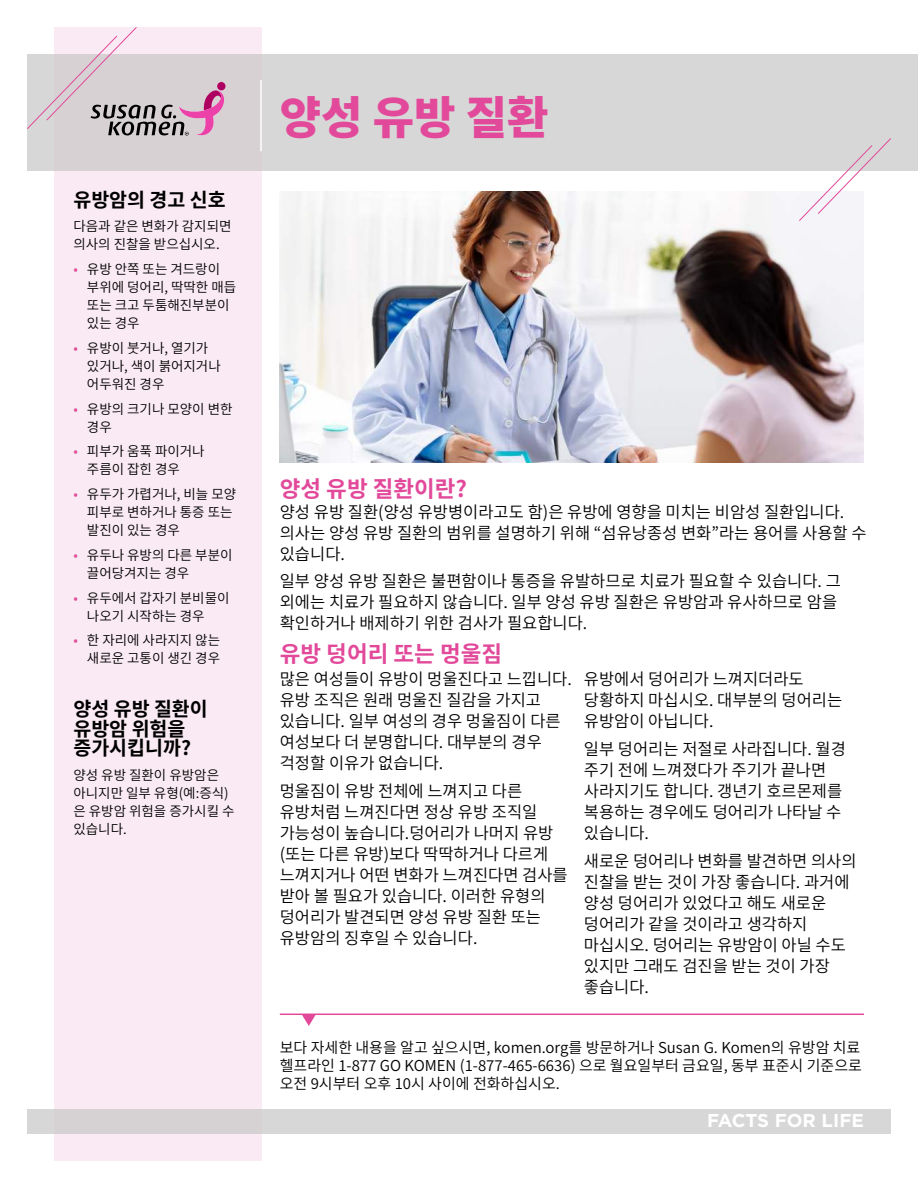
<style>
.page{position:relative;width:918px;height:1188px;background:#fff}
.page>*{position:absolute;margin:0;border:0;box-sizing:border-box;transform-origin:0 0}
.t1{font:800 45px "Source Han Sans KR";color:#e2499a}
.t2{font:700 22.5px "Source Han Sans KR";color:#e2499a}
.t3{font:700 19.5px/19.5px "Source Han Sans KR";color:#000}
.t4{font:700 18.6px "Gotham";color:#fff}
.t5{font:16.5px/21px "Source Han Sans KR";color:#000}
.t6{font:15px/18px "Source Han Sans KR";color:#000;text-align:justify}
.t7{font:13.5px/18px "Source Han Sans KR";color:#000}
.s1{color:#e24c9b}
</style>
<div class="page">
<img style="left:280px;top:191px;width:584px;height:271px">
<div style="left:54px;top:27px;width:208px;height:1134px;background:#faeaf3"></div>
<div style="left:27px;top:54px;width:891px;height:117px;background:#d8d7d7"></div>
<svg style="left:798px;top:138px;width:93px;height:84px"></svg>
<hr style="left:260px;top:80px;width:2px;height:71px;background:#fff">
<hr style="left:280px;top:1014px;width:584px;height:1px;background:#e2499a">
<svg style="left:302px;top:1015px;width:14px;height:11px"></svg>
<div style="left:27px;top:1110px;width:864px;height:24px;background:#d7d7d7"></div>
<svg style="left:27px;top:27px;width:199px;height:109px"></svg>
<p class="t3" style="left:73px;top:190px;width:154px">유방암의 경고 신호</p>
<p class="t7" style="left:73px;top:218px;width:160px">다음과 같은 변화가 감지되면 의사의 진찰을 받으십시오.</p>
<p class="t7" style="left:87px;top:261px;width:151px;text-indent:-14px"><span class="s1">•</span> 유방 안쪽 또는 겨드랑이 부위에 덩어리, 딱딱한 매듭 또는 크고 두툼해진부분이 있는 경우</p>
<p class="t7" style="left:87px;top:339px;width:135px;text-indent:-14px"><span class="s1">•</span> 유방이 붓거나, 열기가 있거나, 색이 붉어지거나 어두워진 경우</p>
<p class="t7" style="left:87px;top:400px;width:147px;text-indent:-14px"><span class="s1">•</span> 유방의 크기나 모양이 변한 경우</p>
<p class="t7" style="left:87px;top:443px;width:119px;text-indent:-14px"><span class="s1">•</span> 피부가 움푹 파이거나 주름이 잡힌 경우</p>
<p class="t7" style="left:87px;top:486px;width:151px;text-indent:-14px"><span class="s1">•</span> 유두가 가렵거나, 비늘 모양 피부로 변하거나 통증 또는 발진이 있는 경우</p>
<p class="t7" style="left:87px;top:546px;width:147px;text-indent:-14px"><span class="s1">•</span> 유두나 유방의 다른 부분이 끌어당겨지는 경우</p>
<p class="t7" style="left:87px;top:589px;width:144px;text-indent:-14px"><span class="s1">•</span> 유두에서 갑자기 분비물이 나오기 시작하는 경우</p>
<p class="t7" style="left:73px;top:632px;width:148px;text-align:right"><span class="s1">•</span> 한 자리에 사라지지 않는 새로운 고통이 생긴 경우</p>
<p class="t3" style="left:73px;top:700px;width:136px">양성 유방 질환이 유방암 위험을 증가시킵니까?</p>
<p class="t7" style="left:73px;top:766px;width:163px">양성 유방 질환이 유방암은 아니지만 일부 유형(예:증식) 은 유방암 위험을 증가시킬 수 있습니다.</p>
<h1 class="t1" style="left:280px;top:92px;width:271px">양성 유방 질환</h1>
<h2 class="t2" style="left:280px;top:476px;width:189px">양성 유방 질환이란?</h2>
<p class="t5" style="left:280px;top:501px;width:588px">양성 유방 질환(양성 유방병이라고도 함)은 유방에 영향을 미치는 비암성 질환입니다. 의사는 양성 유방 질환의 범위를 설명하기 위해 “섬유낭종성 변화”라는 용어를 사용할 수 있습니다.</p>
<p class="t5" style="left:280px;top:571px;width:563px">일부 양성 유방 질환은 불편함이나 통증을 유발하므로 치료가 필요할 수 있습니다. 그 외에는 치료가 필요하지 않습니다. 일부 양성 유방 질환은 유방암과 유사하므로 암을 확인하거나 배제하기 위한 검사가 필요합니다.</p>
<h2 class="t2" style="left:280px;top:641px;width:224px">유방 덩어리 또는 멍울짐</h2>
<p class="t5" style="left:280px;top:669px;width:294px">많은 여성들이 유방이 멍울진다고 느낍니다. 유방 조직은 원래 멍울진 질감을 가지고 있습니다. 일부 여성의 경우 멍울짐이 다른 여성보다 더 분명합니다. 대부분의 경우 걱정할 이유가 없습니다.</p>
<p class="t5" style="left:280px;top:781px;width:289px">멍울짐이 유방 전체에 느껴지고 다른 유방처럼 느껴진다면 정상 유방 조직일 가능성이 높습니다.덩어리가 나머지 유방 (또는 다른 유방)보다 딱딱하거나 다르게 느껴지거나 어떤 변화가 느껴진다면 검사를 받아 볼 필요가 있습니다. 이러한 유형의 덩어리가 발견되면 양성 유방 질환 또는 유방암의 징후일 수 있습니다.</p>
<p class="t5" style="left:584px;top:669px;width:260px">유방에서 덩어리가 느껴지더라도 당황하지 마십시오. 대부분의 덩어리는 유방암이 아닙니다.</p>
<p class="t5" style="left:584px;top:739px;width:264px">일부 덩어리는 저절로 사라집니다. 월경 주기 전에 느껴졌다가 주기가 끝나면 사라지기도 합니다. 갱년기 호르몬제를 복용하는 경우에도 덩어리가 나타날 수 있습니다.</p>
<p class="t5" style="left:584px;top:851px;width:274px">새로운 덩어리나 변화를 발견하면 의사의 진찰을 받는 것이 가장 좋습니다. 과거에 양성 덩어리가 있었다고 해도 새로운 덩어리가 같을 것이라고 생각하지 마십시오. 덩어리는 유방암이 아닐 수도 있지만 그래도 검진을 받는 것이 가장 좋습니다.</p>
<p class="t6" style="left:280px;top:1039px;width:584px">보다 자세한 내용을 알고 싶으시면, komen.org를 방문하거나 Susan G. Komen의 유방암 치료 헬프라인 1-877 GO KOMEN (1-877-465-6636) 으로 월요일부터 금요일, 동부 표준시 기준으로 오전 9시부터 오후 10시 사이에 전화하십시오.</p>
<p class="t4" style="left:707px;top:1109px;width:158px">FACTS FOR LIFE</p>
</div>
